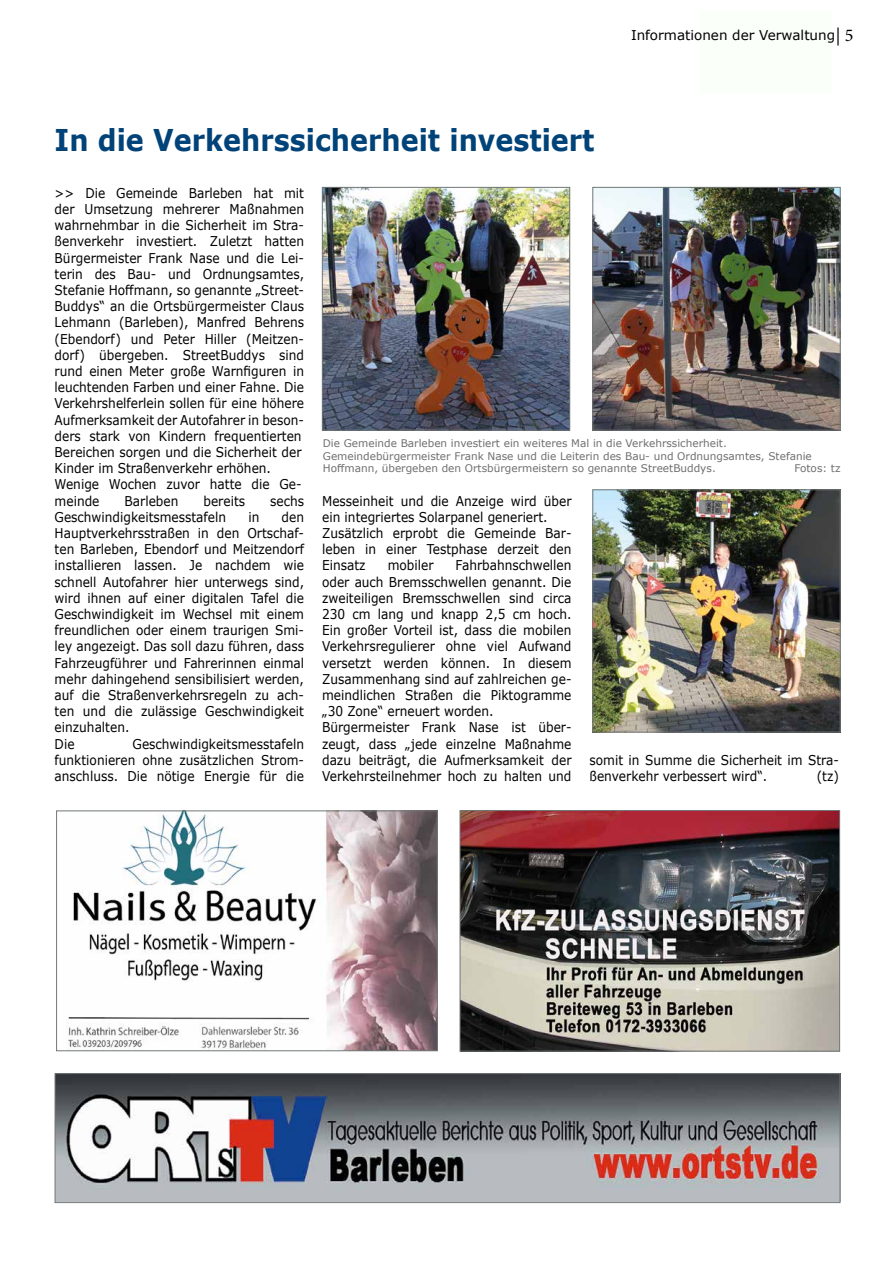
<style>
.page{position:relative;width:893px;height:1263px;background:#fff}
.page>*{position:absolute;margin:0;border:0;box-sizing:border-box;transform-origin:0 0}
.t1{font:700 30px "Verdana";color:#004379;scale:.9 1}
.t2{font:13.5px/16.2px "Verdana";color:#000;scale:.9 1}
.t3{font:13.5px "Verdana";color:#000}
.t4{font:10.5px/12.6px "Verdana";color:#706f6f}
.s1{font-family:"Minion Pro";font-size:18px}
</style>
<div class="page">
<img style="left:462px;top:812px;width:376px;height:237px">
<div style="left:460px;top:810px;width:380px;height:241px;border:1px solid #727777"></div>
<img style="left:68px;top:812px;width:368px;height:237px">
<div style="left:56px;top:810px;width:382px;height:241px;border:1px solid #727777"></div>
<img style="left:57px;top:1075px;width:781px;height:126px">
<div style="left:55px;top:1073px;width:785px;height:130px;border:1px solid #727777"></div>
<img style="left:324px;top:189px;width:244px;height:240px">
<div style="left:322px;top:187px;width:248px;height:244px;border:1px solid #727777"></div>
<img style="left:594px;top:189px;width:245px;height:240px">
<div style="left:592px;top:187px;width:249px;height:244px;border:1px solid #727777"></div>
<img style="left:594px;top:491px;width:245px;height:239px">
<div style="left:592px;top:489px;width:249px;height:243px;border:1px solid #727777"></div>
<div style="left:699px;top:11px;width:133px;height:82px;background:#fbfffa"></div>
<p class="t3" style="left:631px;top:26px;width:224px">Informationen der Verwaltung<span class="s1">| 5</span></p>
<h1 class="t1" style="left:55px;top:118px;width:601px">In die Verkehrssicherheit investiert</h1>
<p class="t2" style="left:55px;top:185px;width:279px">&gt;&gt; Die Gemeinde Barleben hat mit der Umsetzung mehrerer Maßnahmen wahrnehmbar in die Sicherheit im Stra&shy;ßenverkehr investiert. Zuletzt hatten Bürgermeister Frank Nase und die Lei&shy;terin des Bau- und Ordnungsamtes, Stefanie Hoffmann, so genannte „Street-Buddys“ an die Ortsbürgermeister Claus Lehmann (Barleben), Manfred Behrens (Ebendorf) und Peter Hiller (Meitzen&shy;dorf) übergeben. StreetBuddys sind rund einen Meter große Warnfiguren in leuchtenden Farben und einer Fahne. Die Verkehrshelferlein sollen für eine höhere Aufmerksamkeit der Autofahrer in beson&shy;ders stark von Kindern frequentierten Bereichen sorgen und die Sicherheit der Kinder im Straßenverkehr erhöhen.<br>Wenige Wochen zuvor hatte die Ge&shy;meinde</p>
<p class="t4" style="left:323px;top:437px;width:490px">Die Gemeinde Barleben investiert ein weiteres Mal in die Verkehrssicherheit.<br>Gemeindebürgermeister Frank Nase und die Leiterin des Bau- und Ordnungsamtes, Stefanie<br>Hoffmann, übergeben den Ortsbürgermeistern so genannte StreetBuddys.</p>
<p class="t4" style="left:794px;top:462px;width:48px">Fotos: tz</p>
<p class="t2" style="left:322px;top:492px;width:279px">Messeinheit und die Anzeige wird über ein integriertes Solarpanel generiert.<br>Zusätzlich erprobt die Gemeinde Bar&shy;leben in einer Testphase derzeit den<br>Einsatz</p>
<p class="t2" style="left:125px;top:492px;width:61px">Barleben</p>
<p class="t2" style="left:203px;top:492px;width:48px">bereits</p>
<p class="t2" style="left:270px;top:492px;width:39px">sechs</p>
<p class="t2" style="left:55px;top:509px;width:192px">Geschwindigkeitsmesstafeln</p>
<p class="t2" style="left:248px;top:509px;width:14px">in</p>
<p class="t2" style="left:55px;top:509px;width:279px;text-indent:227px">den Hauptverkehrsstraßen in den Ortschaf&shy;ten Barleben, Ebendorf und Meitzendorf installieren lassen. Je nachdem wie schnell Autofahrer hier unterwegs sind, wird ihnen auf einer digitalen Tafel die Geschwindigkeit im Wechsel mit einem freundlichen oder einem traurigen Smi&shy;ley angezeigt. Das soll dazu führen, dass Fahrzeugführer und Fahrerinnen einmal mehr dahingehend sensibilisiert werden, auf die Straßenverkehrsregeln zu ach&shy;ten und die zulässige Geschwindigkeit einzuhalten.<br>Die</p>
<p class="t2" style="left:322px;top:557px;width:279px;text-indent:134px">Fahrbahnschwellen oder auch Bremsschwellen genannt. Die zweiteiligen Bremsschwellen sind circa 230 cm lang und knapp 2,5 cm hoch.<br>Ein großer Vorteil ist, dass die mobilen Verkehrsregulierer ohne viel Aufwand versetzt werden können. In diesem Zusammenhang sind auf zahlreichen ge&shy;meindlichen Straßen die Piktogramme „30 Zone“ erneuert worden.<br>Bürgermeister Frank Nase ist über&shy;zeugt, dass „jede einzelne Maßnahme dazu beiträgt, die Aufmerksamkeit der Verkehrsteilnehmer hoch zu halten und</p>
<p class="t2" style="left:388px;top:557px;width:52px">mobiler</p>
<p class="t2" style="left:55px;top:735px;width:279px;text-align:justify;text-indent:78px">Geschwindigkeitsmesstafeln funktionieren ohne zusätzlichen Strom&shy;anschluss. Die nötige Energie für die</p>
<p class="t2" style="left:589px;top:752px;width:279px">somit in Summe die Sicherheit im Stra&shy;ßenverkehr verbessert wird“.</p>
<p class="t2" style="left:817px;top:768px;width:26px">(tz)</p>
</div>
